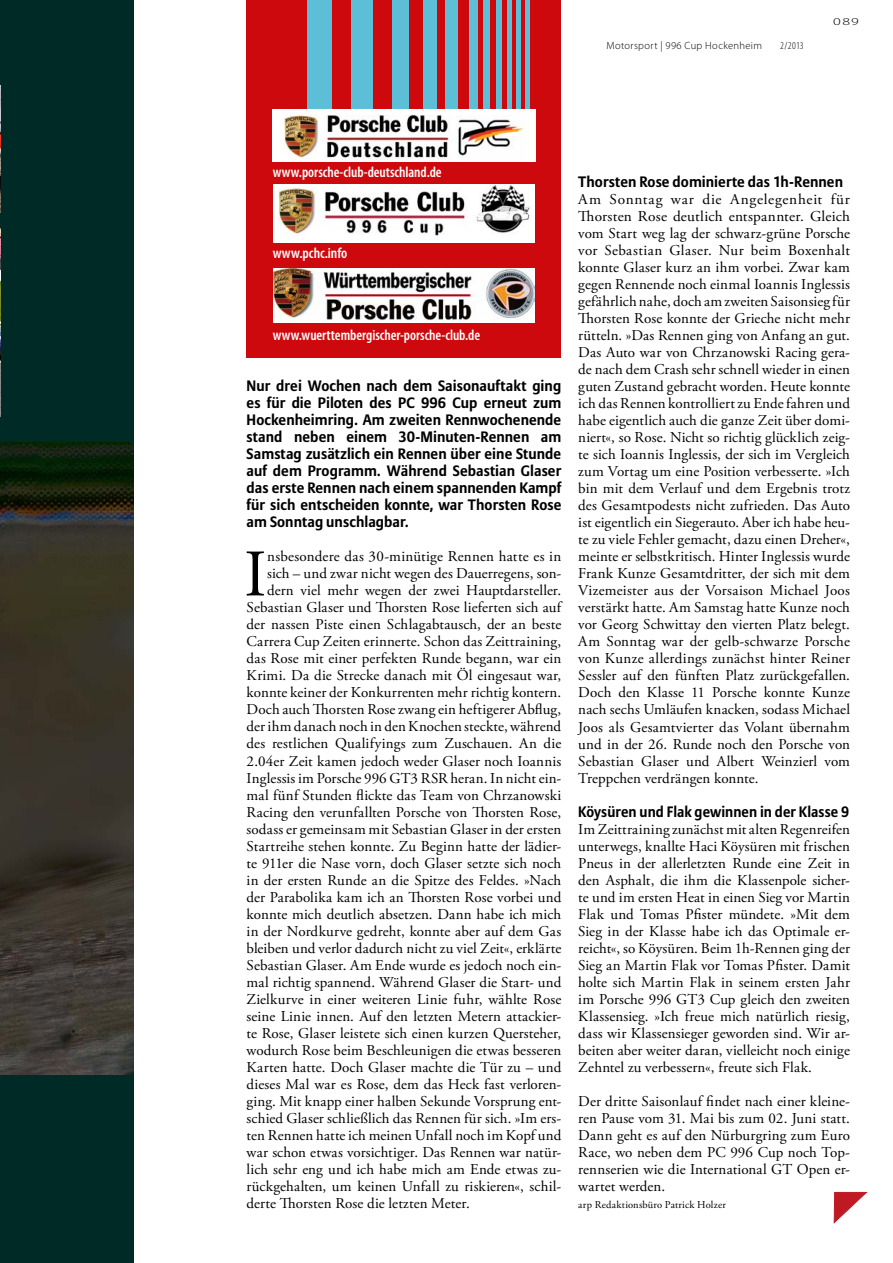
<style>
.page{position:relative;width:893px;height:1263px;background:#fff}
.page>*{position:absolute;margin:0;border:0;box-sizing:border-box;transform-origin:0 0}
.Fließtext_Blockatz_n{font:66.3px "Adobe Garamond Pro";color:#000}
.Fließtext_Blockatz_n-2{font:15px/17px "Adobe Garamond Pro";letter-spacing:.005em;color:#000;text-align:justify}
.Fließtext_Blockatz_n-3{font:700 15px/17px "Allianz Sans";letter-spacing:.005em;color:#000;text-align:justify}
.Fließtext{font:600 condensed 15px "Myriad Pro";letter-spacing:-.005em;color:#fff}
.Fließtext_Blockatz_n-4{font:10.5px "Adobe Garamond Pro";letter-spacing:.025em;color:#000}
.Ausgabe{font:300 10.5px "Myriad Pro";letter-spacing:.035em;color:#000}
.Ausgabe-2{font:300 condensed 10.5px "Myriad Pro";color:#000}
.Paginierung{font:300 10.5px "Myriad Pro";color:#000;scale:1.5 1}
</style>
<div class="page">
<div style="left:0;top:0;width:134px;height:1263px;background:#002a25"></div>
<img style="left:0;top:442px;width:134px;height:632px">
<div style="left:247px;top:0;width:314px;height:357px;background:#cd090d"></div>
<div style="left:307px;top:0;width:25px;height:143px;background:#5cbed7"></div>
<div style="left:351px;top:0;width:21px;height:143px;background:#5cbed7"></div>
<div style="left:392px;top:0;width:17px;height:143px;background:#5cbed7"></div>
<div style="left:423px;top:0;width:13px;height:143px;background:#5cbed7"></div>
<div style="left:446px;top:0;width:12px;height:143px;background:#5cbed7"></div>
<div style="left:469px;top:0;width:9px;height:143px;background:#5cbed7"></div>
<div style="left:484px;top:0;width:6px;height:143px;background:#5cbed7"></div>
<div style="left:496px;top:0;width:6px;height:143px;background:#5cbed7"></div>
<div style="left:507px;top:0;width:5px;height:142px;background:#5cbed7"></div>
<div style="left:516px;top:0;width:5px;height:142px;background:#5cbed7"></div>
<hr style="left:525px;top:0;width:4px;height:142px;background:#5cbed7">
<img style="left:0;top:229px;width:1px;height:188px">
<img style="left:273px;top:109px;width:263px;height:53px">
<img style="left:274px;top:184px;width:260px;height:58px">
<img style="left:274px;top:268px;width:260px;height:55px">
<img style="left:0;top:86px;width:1px;height:126px">
<svg style="left:833px;top:1192px;width:35px;height:31px"></svg>
<p class="Ausgabe" style="left:607px;top:40px;width:157px">Motorsport | 996 Cup Hockenheim</p>
<p class="Ausgabe-2" style="left:780px;top:40px;width:25px">2/2013</p>
<p class="Paginierung" style="left:833px;top:16px;width:19px">089</p>
<p class="Fließtext" style="left:273px;top:164px;width:170px">www.porsche-club-deutschland.de</p>
<p class="Fließtext" style="left:273px;top:245px;width:76px">www.pchc.info</p>
<p class="Fließtext" style="left:273px;top:326px;width:209px">www.wuerttembergischer-porsche-club.de</p>
<p class="Fließtext_Blockatz_n-3" style="left:247px;top:377px;width:316px">Nur drei Wochen nach dem Saisonauftakt ging es für die Piloten des PC 996 Cup erneut zum Hockenheimring. Am zweiten Rennwochenende stand neben einem 30-Minuten-Rennen am Samstag zusätzlich ein Rennen über eine Stunde auf dem Programm. Während Sebastian Glaser das erste Rennen nach einem spannenden Kampf für sich entscheiden konnte, war Thorsten Rose am Sonntag unschlagbar.</p>
<p class="Fließtext_Blockatz_n" style="left:244px;top:535px;width:24px">I</p>
<p class="Fließtext_Blockatz_n-2" style="left:267px;top:549px;width:296px">nsbesondere das 30-minütige Rennen hatte es in</p>
<p class="Fließtext_Blockatz_n-2" style="left:267px;top:566px;width:296px">sich – und zwar nicht wegen des Dauerregens, son-</p>
<p class="Fließtext_Blockatz_n-2" style="left:267px;top:583px;width:296px">dern viel mehr wegen der zwei Hauptdarsteller.</p>
<p class="Fließtext_Blockatz_n-2" style="left:247px;top:600px;width:316px">Sebastian Glaser und Thorsten Rose lieferten sich auf</p>
<p class="Fließtext_Blockatz_n-2" style="left:247px;top:617px;width:316px">der nassen Piste einen Schlagabtausch, der an beste</p>
<p class="Fließtext_Blockatz_n-2" style="left:247px;top:634px;width:316px">Carrera Cup Zeiten erinnerte. Schon das Zeittraining,</p>
<p class="Fließtext_Blockatz_n-2" style="left:247px;top:651px;width:316px">das Rose mit einer perfekten Runde begann, war ein</p>
<p class="Fließtext_Blockatz_n-2" style="left:247px;top:668px;width:316px">Krimi. Da die Strecke danach mit Öl eingesaut war,</p>
<p class="Fließtext_Blockatz_n-2" style="left:247px;top:685px;width:316px">konnte keiner der Konkurrenten mehr richtig kontern.</p>
<p class="Fließtext_Blockatz_n-2" style="left:247px;top:702px;width:316px">Doch auch Thorsten Rose zwang ein heftigerer Abflug,</p>
<p class="Fließtext_Blockatz_n-2" style="left:247px;top:719px;width:316px">der ihm danach noch in den Knochen steckte, während</p>
<p class="Fließtext_Blockatz_n-2" style="left:247px;top:736px;width:316px">des restlichen Qualifyings zum Zuschauen. An die</p>
<p class="Fließtext_Blockatz_n-2" style="left:247px;top:753px;width:316px">2.04er Zeit kamen jedoch weder Glaser noch Ioannis</p>
<p class="Fließtext_Blockatz_n-2" style="left:247px;top:770px;width:316px">Inglessis im Porsche 996 GT3 RSR heran. In nicht ein-</p>
<p class="Fließtext_Blockatz_n-2" style="left:247px;top:787px;width:316px">mal fünf Stunden flickte das Team von Chrzanowski</p>
<p class="Fließtext_Blockatz_n-2" style="left:247px;top:804px;width:316px">Racing den verunfallten Porsche von Thorsten Rose,</p>
<p class="Fließtext_Blockatz_n-2" style="left:247px;top:821px;width:316px">sodass er gemeinsam mit Sebastian Glaser in der ersten</p>
<p class="Fließtext_Blockatz_n-2" style="left:247px;top:838px;width:316px">Startreihe stehen konnte. Zu Beginn hatte der lädier-</p>
<p class="Fließtext_Blockatz_n-2" style="left:247px;top:855px;width:316px">te 911er die Nase vorn, doch Glaser setzte sich noch</p>
<p class="Fließtext_Blockatz_n-2" style="left:247px;top:872px;width:316px">in der ersten Runde an die Spitze des Feldes. »Nach</p>
<p class="Fließtext_Blockatz_n-2" style="left:247px;top:889px;width:316px">der Parabolika kam ich an Thorsten Rose vorbei und</p>
<p class="Fließtext_Blockatz_n-2" style="left:247px;top:906px;width:316px">konnte mich deutlich absetzen. Dann habe ich mich</p>
<p class="Fließtext_Blockatz_n-2" style="left:247px;top:923px;width:316px">in der Nordkurve gedreht, konnte aber auf dem Gas</p>
<p class="Fließtext_Blockatz_n-2" style="left:247px;top:940px;width:316px">bleiben und verlor dadurch nicht zu viel Zeit«, erklärte</p>
<p class="Fließtext_Blockatz_n-2" style="left:247px;top:957px;width:316px">Sebastian Glaser. Am Ende wurde es jedoch noch ein-</p>
<p class="Fließtext_Blockatz_n-2" style="left:247px;top:974px;width:316px">mal richtig spannend. Während Glaser die Start- und</p>
<p class="Fließtext_Blockatz_n-2" style="left:247px;top:991px;width:316px">Zielkurve in einer weiteren Linie fuhr, wählte Rose</p>
<p class="Fließtext_Blockatz_n-2" style="left:247px;top:1008px;width:316px">seine Linie innen. Auf den letzten Metern attackier-</p>
<p class="Fließtext_Blockatz_n-2" style="left:247px;top:1025px;width:316px">te Rose, Glaser leistete sich einen kurzen Quersteher,</p>
<p class="Fließtext_Blockatz_n-2" style="left:247px;top:1042px;width:316px">wodurch Rose beim Beschleunigen die etwas besseren</p>
<p class="Fließtext_Blockatz_n-2" style="left:247px;top:1059px;width:316px">Karten hatte. Doch Glaser machte die Tür zu – und</p>
<p class="Fließtext_Blockatz_n-2" style="left:247px;top:1076px;width:316px">dieses Mal war es Rose, dem das Heck fast verloren-</p>
<p class="Fließtext_Blockatz_n-2" style="left:247px;top:1093px;width:316px">ging. Mit knapp einer halben Sekunde Vorsprung ent-</p>
<p class="Fließtext_Blockatz_n-2" style="left:247px;top:1110px;width:316px">schied Glaser schließlich das Rennen für sich. »Im ers-</p>
<p class="Fließtext_Blockatz_n-2" style="left:247px;top:1127px;width:316px">ten Rennen hatte ich meinen Unfall noch im Kopf und</p>
<p class="Fließtext_Blockatz_n-2" style="left:247px;top:1144px;width:316px">war schon etwas vorsichtiger. Das Rennen war natür-</p>
<p class="Fließtext_Blockatz_n-2" style="left:247px;top:1161px;width:316px">lich sehr eng und ich habe mich am Ende etwas zu-</p>
<p class="Fließtext_Blockatz_n-2" style="left:247px;top:1178px;width:316px">rückgehalten, um keinen Unfall zu riskieren«, schil-</p>
<p class="Fließtext_Blockatz_n-2" style="left:247px;top:1195px;width:225px">derte Thorsten Rose die letzten Meter.</p>
<p class="Fließtext_Blockatz_n-3" style="left:578px;top:173px;width:266px">Thorsten Rose dominierte das 1h-Rennen</p>
<p class="Fließtext_Blockatz_n-2" style="left:578px;top:191px;width:273px">Am Sonntag war die Angelegenheit für Thorsten Rose deutlich entspannter. Gleich vom Start weg lag der schwarz-grüne Porsche vor Sebastian Glaser. Nur beim Boxenhalt konnte Glaser kurz an ihm vorbei. Zwar kam gegen Rennende noch einmal Ioannis Inglessis gefährlich nahe, doch am zweiten Saisonsieg für Thorsten Rose konnte der Grieche nicht mehr rütteln. »Das Rennen ging von Anfang an gut.<br>Das Auto war von Chrzanowski Racing gera&shy;de nach dem Crash sehr schnell wieder in einen guten Zustand gebracht worden. Heute konnte ich das Rennen kontrolliert zu Ende fahren und habe eigentlich auch die ganze Zeit über domi&shy;niert«, so Rose. Nicht so richtig glücklich zeig&shy;te sich Ioannis Inglessis, der sich im Vergleich zum Vortag um eine Position verbesserte. »Ich bin mit dem Verlauf und dem Ergebnis trotz des Gesamtpodests nicht zufrieden. Das Auto ist eigentlich ein Siegerauto. Aber ich habe heu&shy;te zu viele Fehler gemacht, dazu einen Dreher«, meinte er selbstkritisch. Hinter Inglessis wurde Frank Kunze Gesamtdritter, der sich mit dem Vizemeister aus der Vorsaison Michael Joos verstärkt hatte. Am Samstag hatte Kunze noch vor Georg Schwittay den vierten Platz belegt.<br>Am Sonntag war der gelb-schwarze Porsche von Kunze allerdings zunächst hinter Reiner Sessler auf den fünften Platz zurückgefallen.<br>Doch den Klasse 11 Porsche konnte Kunze nach sechs Umläufen knacken, sodass Michael Joos als Gesamtvierter das Volant übernahm und in der 26. Runde noch den Porsche von Sebastian Glaser und Albert Weinzierl vom Treppchen verdrängen konnte.</p>
<p class="Fließtext_Blockatz_n-3" style="left:578px;top:802px;width:272px">Köysüren und Flak gewinnen in der Klasse 9</p>
<p class="Fließtext_Blockatz_n-2" style="left:578px;top:821px;width:273px">Im Zeittraining zunächst mit alten Regenreifen unterwegs, knallte Haci Köysüren mit frischen Pneus in der allerletzten Runde eine Zeit in den Asphalt, die ihm die Klassenpole sicher&shy;te und im ersten Heat in einen Sieg vor Martin Flak und Tomas Pfister mündete. »Mit dem Sieg in der Klasse habe ich das Optimale er&shy;reicht«, so Köysüren. Beim 1h-Rennen ging der Sieg an Martin Flak vor Tomas Pfister. Damit holte sich Martin Flak in seinem ersten Jahr im Porsche 996 GT3 Cup gleich den zweiten Klassensieg. »Ich freue mich natürlich riesig, dass wir Klassensieger geworden sind. Wir ar&shy;beiten aber weiter daran, vielleicht noch einige Zehntel zu verbessern«, freute sich Flak.</p>
<p class="Fließtext_Blockatz_n-2" style="left:578px;top:1093px;width:273px">Der dritte Saisonlauf findet nach einer kleine&shy;ren Pause vom 31. Mai bis zum 02. Juni statt.<br>Dann geht es auf den Nürburgring zum Euro Race, wo neben dem PC 996 Cup noch Top&shy;rennserien wie die International GT Open er&shy;wartet werden.</p>
<p class="Fließtext_Blockatz_n-4" style="left:578px;top:1198px;width:149px">arp Redaktionsbüro Patrick Holzer</p>
</div>
